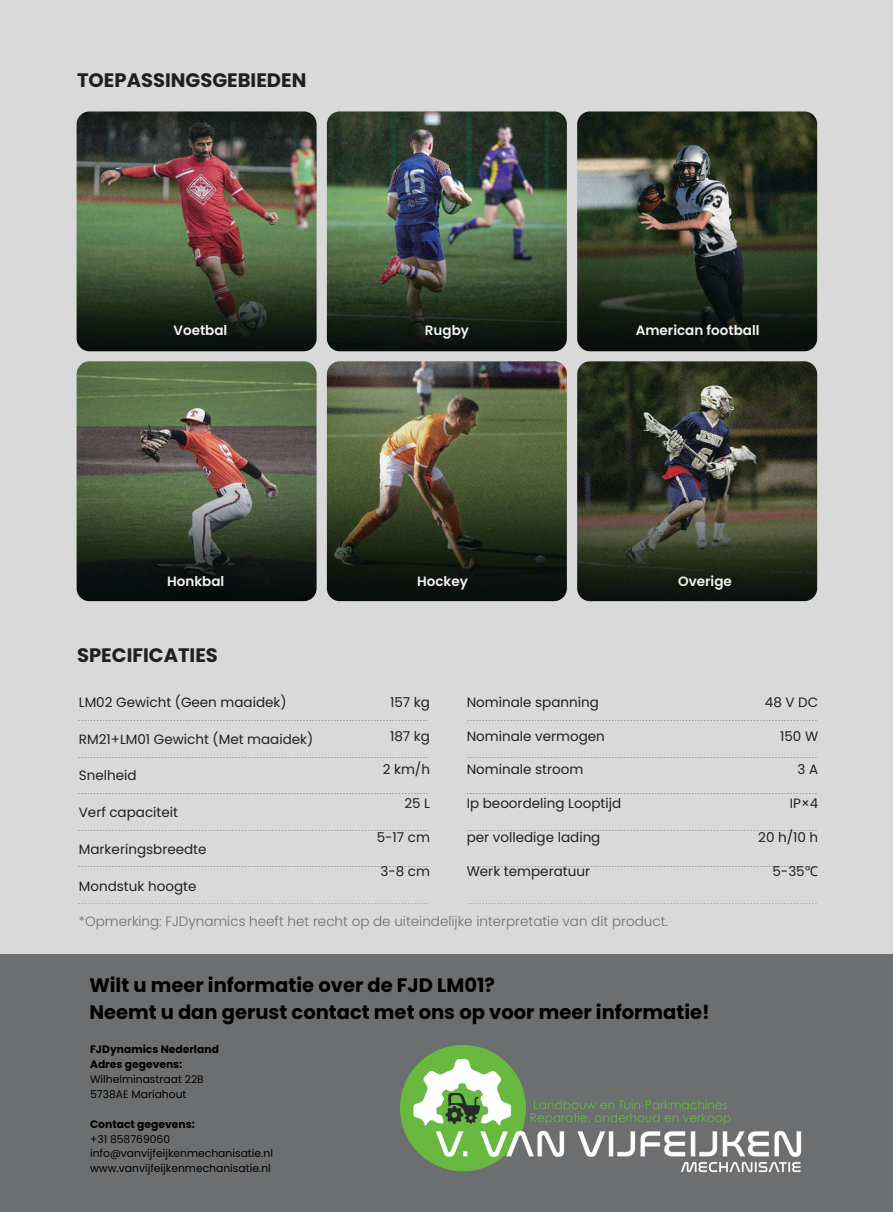
<style>
.page{position:relative;width:893px;height:1212px;background:#fff}
.page>*{position:absolute;margin:0;border:0;box-sizing:border-box;transform-origin:0 0}
.t1{font:700 19.5px/27px "Poppins";color:#000}
.t2{font:700 19.5px "Poppins";color:#231f20}
.t3{font:13.5px "Poppins";color:#231f20}
.t4{font:300 13.5px "Poppins";color:#6d6e70}
.t5{font:600 13.5px "Poppins";color:#f1f2f2}
.t6{font:10.8px "Poppins";color:#000}
.t7{font:700 10.8px "Poppins";color:#000}
.s1{font-family:"Noto Sans"}
</style>
<div class="page">
<div style="left:0;top:0;width:892px;height:1212px;background:#d9d9d9"></div>
<svg style="left:81px;top:720px;width:245px;height:1px"></svg>
<svg style="left:81px;top:757px;width:245px;height:1px"></svg>
<svg style="left:81px;top:793px;width:245px;height:1px"></svg>
<svg style="left:81px;top:830px;width:245px;height:1px"></svg>
<svg style="left:81px;top:866px;width:245px;height:1px"></svg>
<svg style="left:81px;top:903px;width:245px;height:1px"></svg>
<svg style="left:470px;top:720px;width:244px;height:1px"></svg>
<svg style="left:470px;top:757px;width:244px;height:1px"></svg>
<svg style="left:470px;top:793px;width:244px;height:1px"></svg>
<svg style="left:470px;top:830px;width:244px;height:1px"></svg>
<svg style="left:470px;top:866px;width:244px;height:1px"></svg>
<svg style="left:470px;top:903px;width:244px;height:1px"></svg>
<img style="left:77px;top:111px;width:239px;height:240px;border-radius:13px">
<img style="left:327px;top:111px;width:239px;height:240px;border-radius:13px">
<img style="left:577px;top:111px;width:239px;height:240px;border-radius:13px">
<img style="left:77px;top:361px;width:239px;height:240px;border-radius:13px">
<img style="left:327px;top:361px;width:239px;height:240px;border-radius:13px">
<img style="left:577px;top:361px;width:239px;height:240px;border-radius:13px">
<div style="left:0;top:953px;width:892px;height:259px;background:#6d6e70"></div>
<img style="left:400px;top:1045px;width:402px;height:128px">
<h2 class="t2" style="left:77px;top:66px;width:231px">TOEPASSINGSGEBIEDEN</h2>
<p class="t5" style="left:173px;top:321px;width:55px">Voetbal</p>
<h3 class="t5" style="left:167px;top:572px;width:59px">Honkbal</h3>
<h4 class="t2" style="left:77px;top:642px;width:142px">SPECIFICATIES</h4>
<p class="t5" style="left:425px;top:321px;width:46px">Rugby</p>
<h3 class="t5" style="left:417px;top:572px;width:52px">Hockey</h3>
<h4 class="t5" style="left:635px;top:321px;width:125px">American football</h4>
<h4 class="t5" style="left:677px;top:572px;width:55px">Overige</h4>
<p class="t3" style="left:79px;top:692px;width:209px">LM02 Gewicht (Geen maaidek)</p>
<h3 class="t3" style="left:390px;top:692px;width:41px">157 kg</h3>
<h3 class="t3" style="left:390px;top:726px;width:41px">187 kg</h3>
<h3 class="t3" style="left:382px;top:760px;width:49px">2 km/h</h3>
<h3 class="t3" style="left:404px;top:794px;width:27px">25 L</h3>
<h3 class="t3" style="left:376px;top:827px;width:55px">5-17 cm</h3>
<h3 class="t3" style="left:380px;top:861px;width:51px">3-8 cm</h3>
<h1 class="t3" style="left:466px;top:692px;width:134px">Nominale spanning</h1>
<h1 class="t3" style="left:466px;top:726px;width:140px">Nominale vermogen</h1>
<h1 class="t3" style="left:466px;top:760px;width:118px">Nominale stroom</h1>
<h1 class="t3" style="left:466px;top:794px;width:156px">Ip beoordeling Looptijd</h1>
<h1 class="t3" style="left:466px;top:827px;width:135px">per volledige lading</h1>
<h1 class="t3" style="left:466px;top:861px;width:125px">Werk temperatuur</h1>
<h4 class="t3" style="left:79px;top:729px;width:236px">RM21+LM01 Gewicht (Met maaidek)</h4>
<h4 class="t3" style="left:79px;top:766px;width:59px">Snelheid</h4>
<h4 class="t3" style="left:79px;top:803px;width:101px">Verf capaciteit</h4>
<h4 class="t3" style="left:79px;top:839px;width:129px">Markeringsbreedte</h4>
<h4 class="t3" style="left:79px;top:876px;width:119px">Mondstuk hoogte</h4>
<h4 class="t4" style="left:79px;top:912px;width:590px">*Opmerking: FJDynamics heeft het recht op de uiteindelijke interpretatie van dit product.</h4>
<p class="t1" style="left:89px;top:972px;width:621px">Wilt u meer informatie over de FJD LM01?<br>Neemt u dan gerust contact met ons op voor meer informatie!</p>
<p class="t7" style="left:90px;top:1042px;width:130px">FJDynamics Nederland</p>
<p class="t7" style="left:90px;top:1056px;width:94px">Adres gegevens:</p>
<p class="t6" style="left:90px;top:1071px;width:115px">Wilhelminastraat 22B</p>
<p class="t6" style="left:90px;top:1086px;width:98px">5738AE Mariahout</p>
<p class="t7" style="left:90px;top:1116px;width:106px">Contact gegevens:</p>
<p class="t6" style="left:90px;top:1131px;width:82px">+31 858769060</p>
<p class="t6" style="left:90px;top:1146px;width:184px">info@vanvijfeijkenmechanisatie.nl</p>
<p class="t6" style="left:90px;top:1161px;width:182px">www.vanvijfeijkenmechanisatie.nl</p>
<h4 class="t3" style="left:764px;top:692px;width:55px">48 V DC</h4>
<h4 class="t3" style="left:779px;top:726px;width:40px">150 W</h4>
<h4 class="t3" style="left:797px;top:760px;width:22px">3 A</h4>
<h4 class="t3" style="left:789px;top:794px;width:30px">IP×4</h4>
<h4 class="t3" style="left:757px;top:827px;width:61px">20 h/10 h</h4>
<h4 class="t3" style="left:772px;top:861px;width:47px">5-35<span class="s1">℃</span></h4>
</div>
